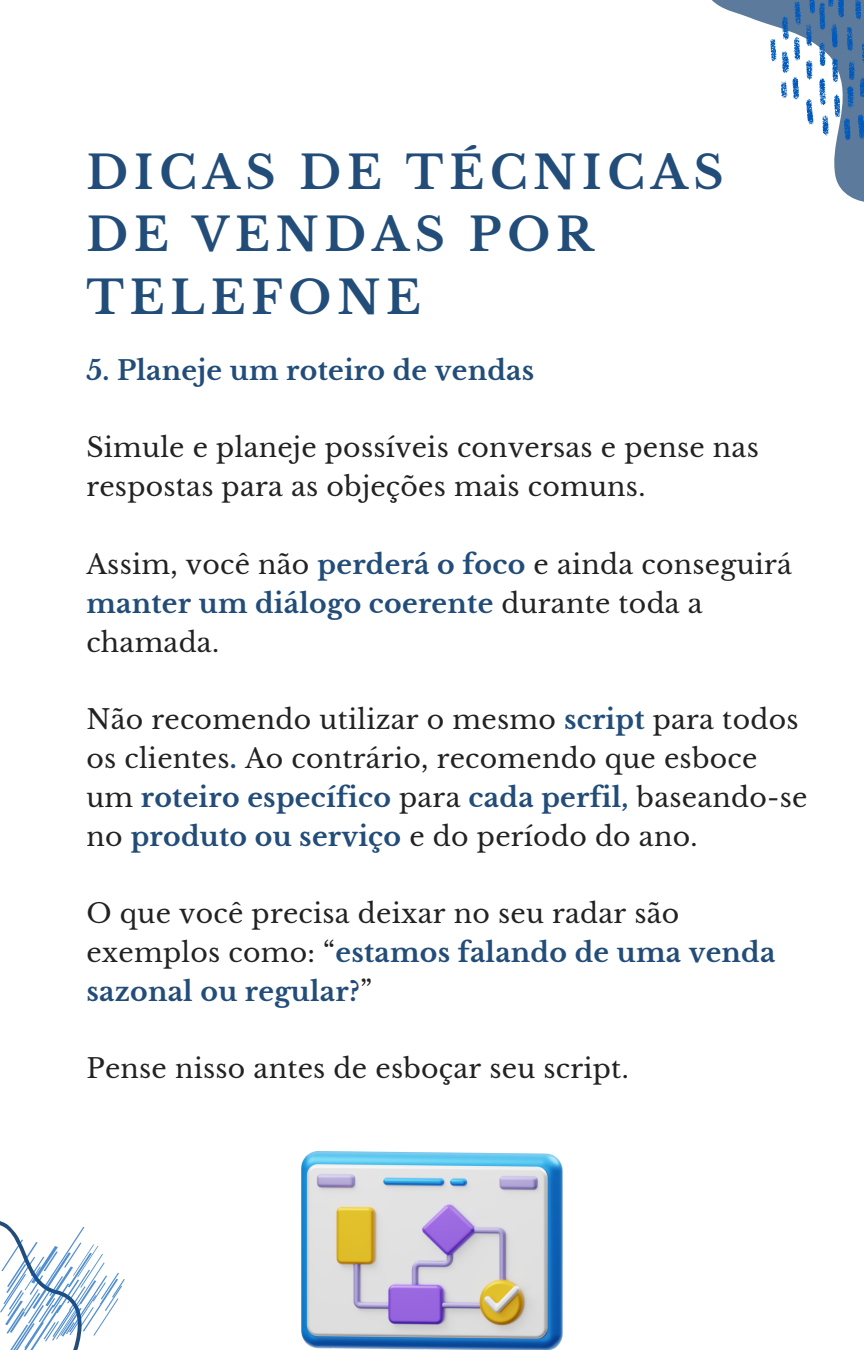
<style>
.page{position:relative;width:864px;height:1350px;background:#fff}
.page>*{position:absolute;margin:0;border:0;box-sizing:border-box;transform-origin:0 0}
.t1{font:700 45.45px/62.6px "Libre Baskerville";letter-spacing:.13em;color:#234d79}
.t2{font:26.78px/38.7px "Libre Baskerville";letter-spacing:.01em;color:#222}
.t3{font:700 26.78px "Libre Baskerville";letter-spacing:.01em;color:#234d79}
.s1{font-weight:700;color:#234d79}
</style>
<div class="page">
<svg style="left:712px;top:0;width:152px;height:202px"></svg>
<svg style="left:770px;top:0;width:94px;height:146px"></svg>
<svg style="left:0;top:1221px;width:125px;height:129px"></svg>
<img style="left:301px;top:1151px;width:262px;height:199px">
<h1 class="t1" style="left:86px;top:142px;width:639px">DICAS DE TÉCNICAS<br>DE VENDAS POR<br>TELEFONE</h1>
<p class="t3" style="left:86px;top:354px;width:449px">5. Planeje um roteiro de vendas</p>
<p class="t2" style="left:86px;top:429px;width:674px">Simule e planeje possíveis conversas e pense nas respostas para as objeções mais comuns.</p>
<p class="t2" style="left:86px;top:545px;width:707px">Assim, você não <span class="s1">perderá o foco</span> e ainda conseguirá <span class="s1">manter um diálogo coerente</span> durante toda a chamada.</p>
<p class="t2" style="left:86px;top:700px;width:723px">Não recomendo utilizar o mesmo <span class="s1">script</span> para todos os clientes<span class="s1">.</span> Ao contrário, recomendo que esboce um <span class="s1">roteiro específico</span> para <span class="s1">cada perfil,</span> baseando-se no <span class="s1">produto ou serviço</span> e do período do ano.</p>
<p class="t2" style="left:86px;top:895px;width:691px">O que você precisa deixar no seu radar são exemplos como: “<span class="s1">estamos falando de uma venda sazonal ou regular?</span>”</p>
<p class="t2" style="left:86px;top:1050px;width:544px">Pense nisso antes de esboçar seu script.</p>
</div>
